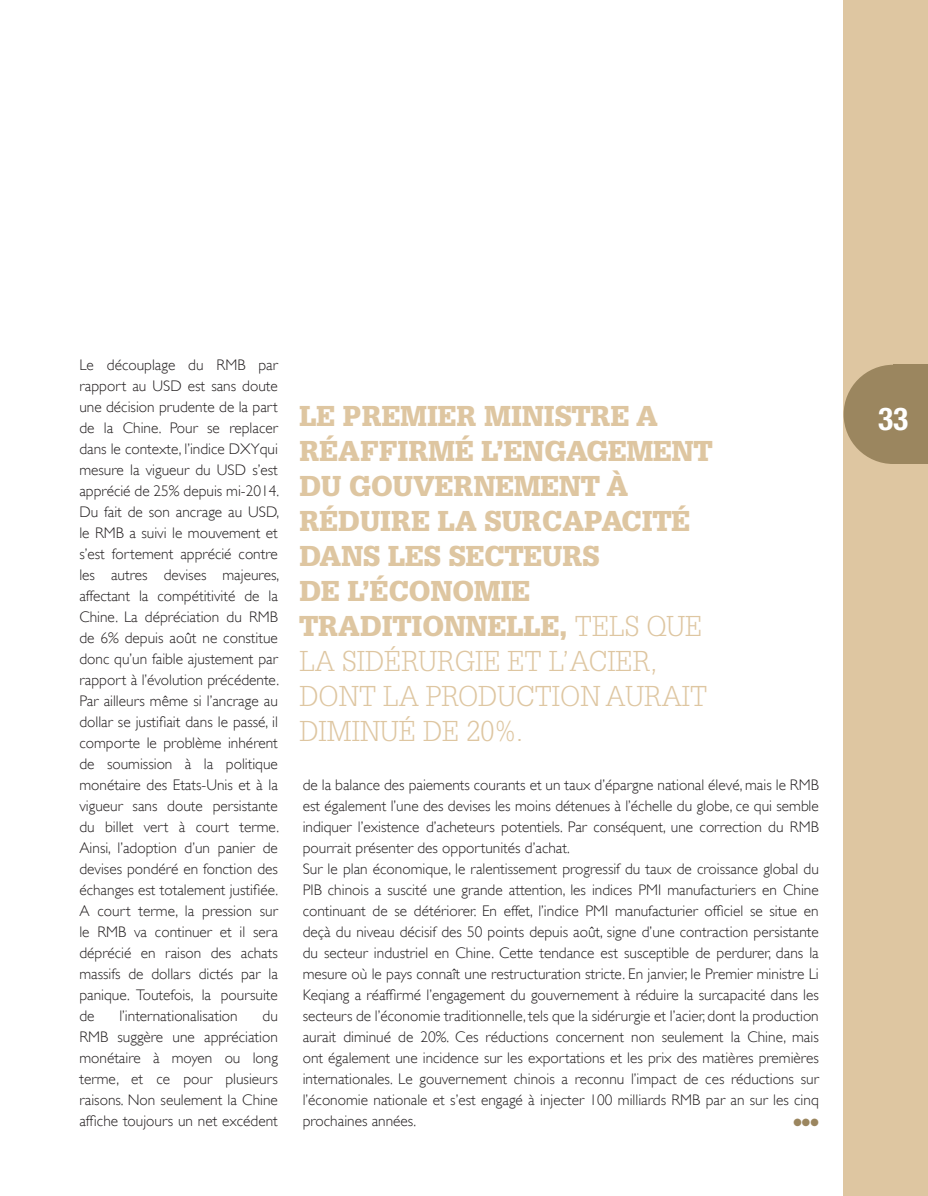
<style>
.page{position:relative;width:928px;height:1196px;background:#fff}
.page>*{position:absolute;margin:0;border:0;box-sizing:border-box;transform-origin:0 0}
.t1{font:700 condensed 31.5px "Helvetica Neue LT Std";color:#fff}
.t2{font:900 28px/35px "Glypha LT Std";color:#dec6a1}
.t3{font:300 15.4px/21px "Gill Sans";color:#231f20;text-align:justify}
.t4{font:10.5px "Zapf Dingbats ITC";color:#9b865f}
.s1{font-weight:300}
</style>
<div class="page">
<div style="left:843px;top:0;width:85px;height:1196px;background:#dec6a1"></div>
<svg style="left:843px;top:365px;width:85px;height:99px;background:#a38e67"></svg>
<p class="t3" style="left:79px;top:354px;width:201px">Le découplage du RMB par rapport au USD est sans doute une décision prudente de la part de la Chine. Pour se replacer dans le contexte, l’indice DXYqui mesure la vigueur du USD s’est apprécié de 25% depuis mi-2014.<br>Du fait de son ancrage au USD, le RMB a suivi le mouvement et s’est fortement apprécié contre les autres devises majeures, affectant la compétitivité de la Chine. La dépréciation du RMB de 6% depuis août ne constitue donc qu’un faible ajustement par rapport à l’évolution précédente.<br>Par ailleurs même si l’ancrage au dollar se justifiait dans le passé, il comporte le problème inhérent de soumission à la politique monétaire des Etats-Unis et à la vigueur sans doute persistante du billet vert à court terme.<br>Ainsi, l’adoption d’un panier de devises pondéré en fonction des échanges est totalement justifiée.<br>A court terme, la pression sur le RMB va continuer et il sera déprécié en raison des achats massifs de dollars dictés par la panique. Toutefois, la poursuite de</p>
<p class="t3" style="left:119px;top:1005px;width:120px">l’internationalisation</p>
<p class="t3" style="left:79px;top:1005px;width:200px;text-indent:183px">du RMB suggère une appréciation monétaire à moyen ou long terme, et ce pour plusieurs raisons. Non seulement la Chine affiche toujours un net excédent</p>
<h2 class="t2" style="left:299px;top:398px;width:414px">LE PREMIER MINISTRE A<br>RÉAFFIRMÉ L’ENGAGEMENT<br>DU GOUVERNEMENT À<br>RÉDUIRE LA SURCAPACITÉ<br>DANS LES SECTEURS<br>DE L’ÉCONOMIE<br>TRADITIONNELLE, <span class="s1">TELS QUE<br>LA SIDÉRURGIE ET L’ACIER,<br>DONT LA PRODUCTION AURAIT<br>DIMINUÉ DE 20%.</span></h2>
<p class="t3" style="left:303px;top:774px;width:517px;text-align:left">de la balance des paiements courants et un taux d’épargne national élevé, mais le RMB est également l’une des devises les moins détenues à l’échelle du globe, ce qui semble indiquer l’existence d’acheteurs potentiels. Par conséquent, une correction du RMB pourrait présenter des opportunités d’achat.<br>Sur le plan économique, le ralentissement progressif du taux de croissance global du PIB chinois a suscité une grande attention, les indices PMI manufacturiers en Chine continuant de se détériorer. En effet, l’indice PMI manufacturier officiel se situe en deçà du niveau décisif des 50 points depuis août, signe d’une contraction persistante du secteur industriel en Chine. Cette tendance est susceptible de perdurer, dans la mesure où le pays connaît une restructuration stricte. En janvier, le Premier ministre Li Keqiang a réaffirmé l’engagement du gouvernement à réduire la surcapacité dans les secteurs de l’économie traditionnelle, tels que la sidérurgie et l’acier, dont la production aurait diminué de 20%. Ces réductions concernent non seulement la Chine, mais ont également une incidence sur les exportations et les prix des matières premières internationales. Le gouvernement chinois a reconnu l’impact de ces réductions sur l’économie nationale et s’est engagé à injecter 100 milliards RMB par an sur les cinq prochaines années.</p>
<p class="t4" style="left:793px;top:1117px;width:27px">●●●</p>
<h1 class="t1" style="left:878px;top:399px;width:32px">33</h1>
</div>
